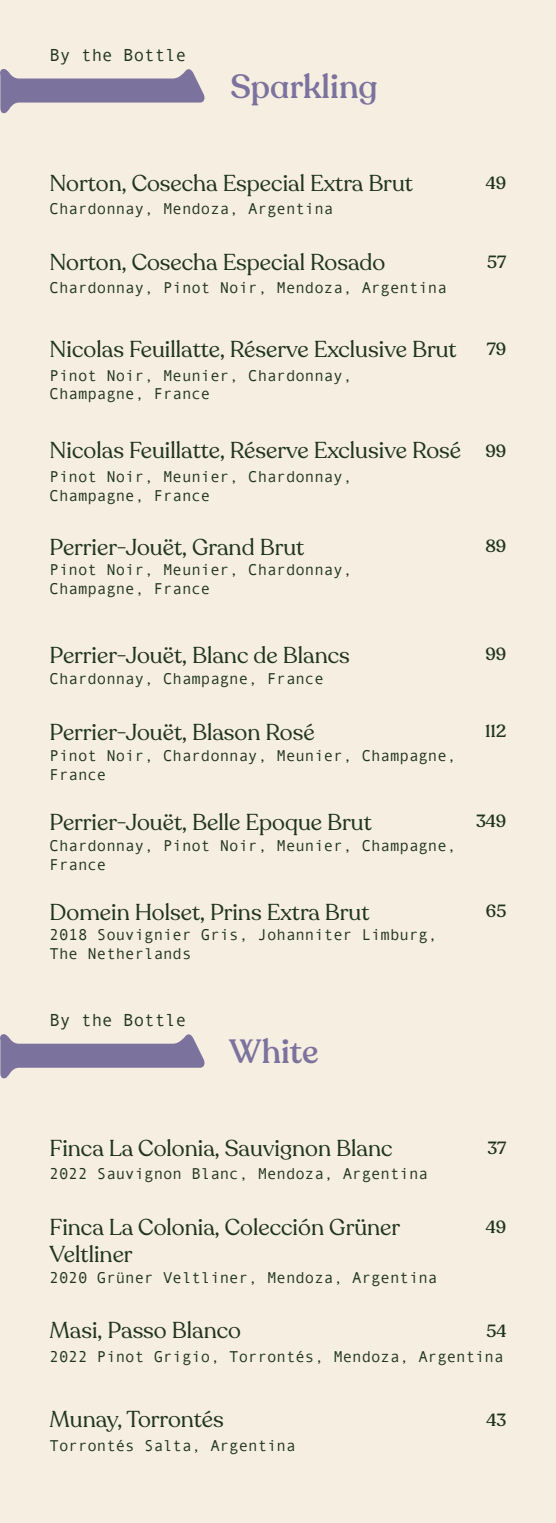
<style>
.page{position:relative;width:556px;height:1523px;background:#f6eee1}
.page>*{position:absolute;margin:0;border:0;box-sizing:border-box;transform-origin:0 0}
.t1{font:500 33.25px "Recoleta Alt";color:#7b739d}
.Paragraph_Style_1{font:22.75px/27.3px "Recoleta";color:#1f341e}
.price{font:500 17.5px "Recoleta";color:#1f341e}
.t2{font:17.5px "Andale Mono";color:#1f341e}
.t3{font:15.75px/18.9px "Andale Mono";color:#1f341e}
</style>
<div class="page">
<svg style="left:0;top:69px;width:205px;height:44px"></svg>
<svg style="left:0;top:1034px;width:205px;height:44px"></svg>
<p class="t2" style="left:50px;top:43px;width:138px">By the Bottle</p>
<p class="t1" style="left:230px;top:66px;width:149px">Sparkling</p>
<p class="Paragraph_Style_1" style="left:50px;top:170px;width:364px">Norton, Cosecha Especial Extra Brut</p>
<p class="price" style="left:486px;top:172px;width:22px">49</p>
<p class="t3" style="left:50px;top:199px;width:285px">Chardonnay, Mendoza, Argentina</p>
<p class="Paragraph_Style_1" style="left:50px;top:249px;width:337px">Norton, Cosecha Especial Rosado</p>
<p class="price" style="left:487px;top:251px;width:21px">57</p>
<p class="t3" style="left:50px;top:278px;width:398px">Chardonnay, Pinot Noir, Mendoza, Argentina</p>
<p class="Paragraph_Style_1" style="left:50px;top:336px;width:408px">Nicolas Feuillatte, Réserve Exclusive Brut</p>
<p class="price" style="left:486px;top:338px;width:21px">79</p>
<p class="t3" style="left:50px;top:365px;width:304px">Pinot Noir, Meunier, Chardonnay,</p>
<p class="t3" style="left:50px;top:384px;width:162px">Champagne, France</p>
<p class="Paragraph_Style_1" style="left:50px;top:437px;width:413px">Nicolas Feuillatte, Réserve Exclusive Rosé</p>
<p class="price" style="left:485px;top:440px;width:22px">99</p>
<p class="t3" style="left:50px;top:466px;width:304px">Pinot Noir, Meunier, Chardonnay,</p>
<p class="t3" style="left:50px;top:485px;width:162px">Champagne, France</p>
<p class="Paragraph_Style_1" style="left:50px;top:534px;width:256px">Perrier-Jouët, Grand Brut</p>
<p class="price" style="left:485px;top:535px;width:22px">89</p>
<p class="t3" style="left:50px;top:560px;width:304px">Pinot Noir, Meunier, Chardonnay,</p>
<p class="t3" style="left:50px;top:579px;width:162px">Champagne, France</p>
<p class="Paragraph_Style_1" style="left:50px;top:642px;width:302px">Perrier-Jouët, Blanc de Blancs</p>
<p class="price" style="left:485px;top:643px;width:22px">99</p>
<p class="t3" style="left:50px;top:668px;width:276px">Chardonnay, Champagne, France</p>
<p class="Paragraph_Style_1" style="left:50px;top:719px;width:266px">Perrier-Jouët, Blason Rosé</p>
<p class="price" style="left:485px;top:720px;width:23px">112</p>
<p class="t3" style="left:50px;top:745px;width:408px">Pinot Noir, Chardonnay, Meunier, Champagne,<br>France</p>
<p class="Paragraph_Style_1" style="left:50px;top:809px;width:323px">Perrier-Jouët, Belle Epoque Brut</p>
<p class="price" style="left:476px;top:810px;width:32px">349</p>
<p class="t3" style="left:50px;top:835px;width:408px">Chardonnay, Pinot Noir, Meunier, Champagne,</p>
<p class="t3" style="left:50px;top:854px;width:58px">France</p>
<p class="Paragraph_Style_1" style="left:50px;top:899px;width:321px">Domein Holset, Prins Extra Brut</p>
<p class="price" style="left:486px;top:900px;width:22px">65</p>
<p class="t3" style="left:50px;top:925px;width:389px">2018 Souvignier Gris, Johanniter Limburg,</p>
<p class="t3" style="left:50px;top:944px;width:143px">The Netherlands</p>
<p class="t2" style="left:50px;top:1008px;width:138px">By the Bottle</p>
<p class="t1" style="left:229px;top:1031px;width:91px">White</p>
<p class="Paragraph_Style_1" style="left:50px;top:1135px;width:344px">Finca La Colonia, Sauvignon Blanc</p>
<p class="price" style="left:487px;top:1137px;width:20px">37</p>
<p class="t3" style="left:50px;top:1164px;width:380px">2022 Sauvignon Blanc, Mendoza, Argentina</p>
<p class="Paragraph_Style_1" style="left:50px;top:1214px;width:352px">Finca La Colonia, Colección Grüner<br>Veltliner</p>
<p class="price" style="left:486px;top:1216px;width:22px">49</p>
<p class="t3" style="left:50px;top:1267px;width:389px">2020 Grüner Veltliner, Mendoza, Argentina</p>
<p class="Paragraph_Style_1" style="left:50px;top:1317px;width:193px">Masi, Passo Blanco</p>
<p class="price" style="left:486px;top:1319px;width:21px">54</p>
<p class="t3" style="left:50px;top:1346px;width:455px">2022 Pinot Grigio, Torrontés, Mendoza, Argentina</p>
<p class="Paragraph_Style_1" style="left:50px;top:1406px;width:175px">Munay, Torrontés</p>
<p class="price" style="left:486px;top:1409px;width:21px">43</p>
<p class="t3" style="left:50px;top:1435px;width:247px">Torrontés Salta, Argentina</p>
</div>
